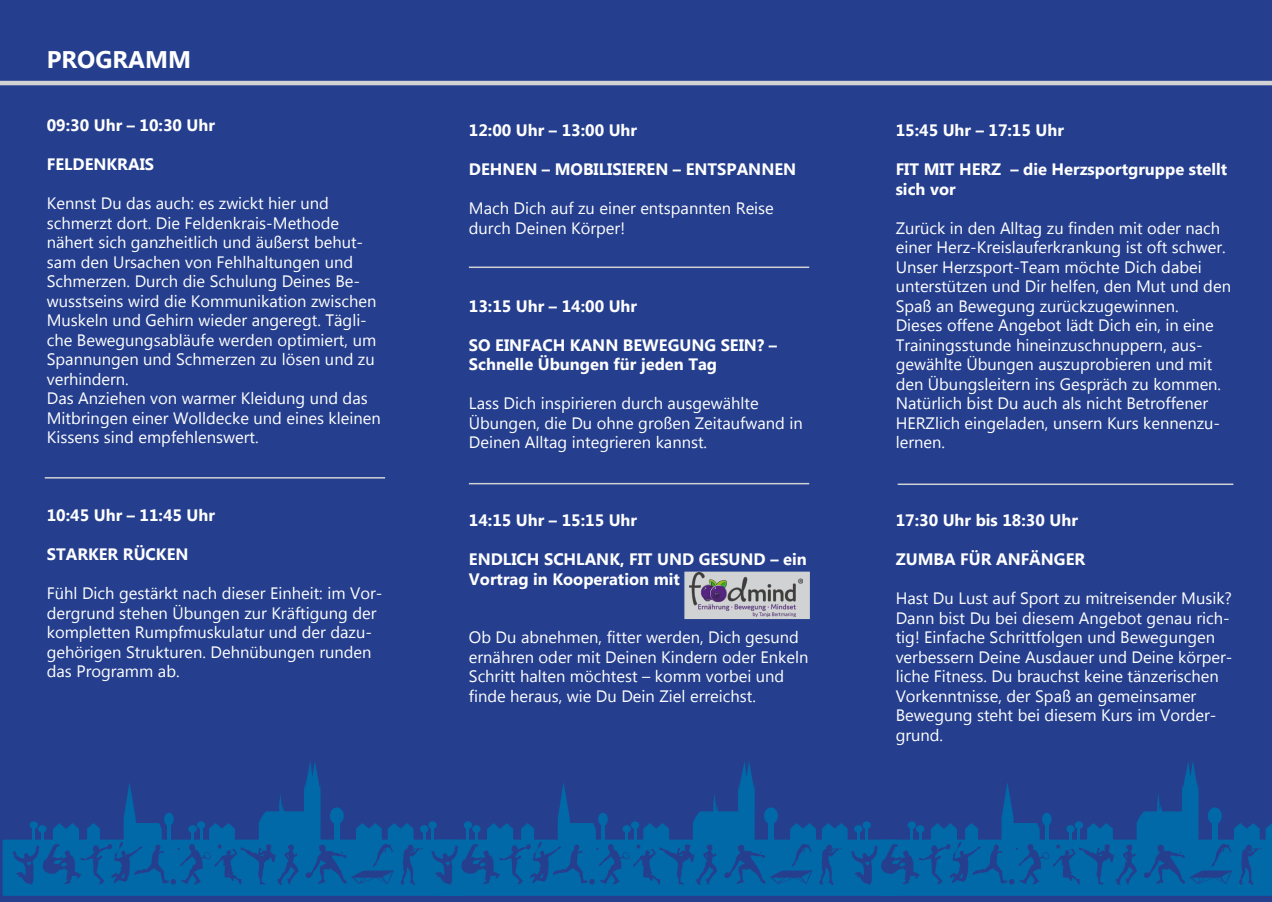
<style>
.page{position:relative;width:1272px;height:902px;background:#fff}
.page>*{position:absolute;margin:0;border:0;box-sizing:border-box;transform-origin:0 0}
.Copy_Subline{font:700 24px "Myanmar Text";color:#fff}
.Copy_Subline-2{font:16.5px/19.5px "Myanmar Text";color:#fff}
.Copy_Subline-3{font:700 16.5px/19.5px "Myanmar Text";color:#fff}
</style>
<div class="page">
<div style="left:0;top:0;width:1271px;height:901px;background:#253f8e"></div>
<hr style="left:0;top:81px;width:1271px;height:4px;background:#d1d2d4">
<div style="left:684px;top:571px;width:125px;height:48px;background:#d1d2d4;border:2px solid #d1d2d4"></div>
<svg style="left:3px;top:762px;width:1268px;height:134px"></svg>
<img style="left:689px;top:573px;width:113px;height:43px">
<hr style="left:45px;top:477px;width:340px;height:1px;background:#d1d2d4">
<hr style="left:469px;top:266px;width:340px;height:2px;background:#d1d2d4">
<hr style="left:469px;top:483px;width:340px;height:1px;background:#d1d2d4">
<hr style="left:897px;top:483px;width:336px;height:2px;background:#d1d2d4">
<p class="Copy_Subline" style="left:47px;top:45px;width:146px">PROGRAMM</p>
<p class="Copy_Subline-3" style="left:47px;top:116px;width:170px">09:30 Uhr – 10:30 Uhr</p>
<p class="Copy_Subline-3" style="left:47px;top:155px;width:109px">FELDENKRAIS</p>
<p class="Copy_Subline-2" style="left:47px;top:194px;width:331px">Kennst Du das auch: es zwickt hier und schmerzt dort. Die Feldenkrais-Methode nähert sich ganzheitlich und äußerst behut&shy;sam den Ursachen von Fehlhaltungen und Schmerzen. Durch die Schulung Deines Be&shy;wusstseins wird die Kommunikation zwischen Muskeln und Gehirn wieder angeregt. Tägli&shy;che Bewegungsabläufe werden optimiert, um Spannungen und Schmerzen zu lösen und zu verhindern.</p>
<p class="Copy_Subline-2" style="left:47px;top:389px;width:335px">Das Anziehen von warmer Kleidung und das<br>Mitbringen einer Wolldecke und eines kleinen<br>Kissens sind empfehlenswert.</p>
<p class="Copy_Subline-3" style="left:47px;top:506px;width:170px">10:45 Uhr – 11:45 Uhr</p>
<p class="Copy_Subline-3" style="left:47px;top:545px;width:143px">STARKER RÜCKEN</p>
<p class="Copy_Subline-2" style="left:47px;top:584px;width:337px">Fühl Dich gestärkt nach dieser Einheit: im Vor&shy;dergrund stehen Übungen zur Kräftigung der kompletten Rumpfmuskulatur und der dazu&shy;gehörigen Strukturen. Dehnübungen runden das Programm ab.</p>
<p class="Copy_Subline-3" style="left:469px;top:120px;width:170px">12:00 Uhr – 13:00 Uhr</p>
<p class="Copy_Subline-3" style="left:469px;top:159px;width:329px">DEHNEN – MOBILISIEREN – ENTSPANNEN</p>
<p class="Copy_Subline-2" style="left:469px;top:198px;width:306px">Mach Dich auf zu einer entspannten Reise durch Deinen Körper!</p>
<p class="Copy_Subline-3" style="left:469px;top:296px;width:170px">13:15 Uhr – 14:00 Uhr</p>
<p class="Copy_Subline-3" style="left:469px;top:335px;width:309px">SO EINFACH KANN BEWEGUNG SEIN? –<br>Schnelle Übungen für jeden Tag</p>
<p class="Copy_Subline-2" style="left:469px;top:393px;width:335px">Lass Dich inspirieren durch ausgewählte<br>Übungen, die Du ohne großen Zeitaufwand in<br>Deinen Alltag integrieren kannst.</p>
<p class="Copy_Subline-3" style="left:469px;top:510px;width:170px">14:15 Uhr – 15:15 Uhr</p>
<p class="Copy_Subline-3" style="left:469px;top:549px;width:339px">ENDLICH SCHLANK, FIT UND GESUND – ein<br>Vortrag in Kooperation mit</p>
<p class="Copy_Subline-2" style="left:469px;top:627px;width:341px">Ob Du abnehmen, fitter werden, Dich gesund ernähren oder mit Deinen Kindern oder Enkeln Schritt halten möchtest – komm vorbei und finde heraus, wie Du Dein Ziel erreichst.</p>
<p class="Copy_Subline-3" style="left:895px;top:120px;width:170px">15:45 Uhr – 17:15 Uhr</p>
<p class="Copy_Subline-3" style="left:895px;top:159px;width:333px">FIT MIT HERZ – die Herzsportgruppe stellt sich vor</p>
<p class="Copy_Subline-2" style="left:895px;top:218px;width:337px">Zurück in den Alltag zu finden mit oder nach einer Herz-Kreislauferkrankung ist oft schwer.<br>Unser Herzsport-Team möchte Dich dabei unterstützen und Dir helfen, den Mut und den Spaß an Bewegung zurückzugewinnen.</p>
<p class="Copy_Subline-2" style="left:895px;top:315px;width:327px">Dieses offene Angebot lädt Dich ein, in eine Trainingsstunde hineinzuschnuppern, aus&shy;gewählte Übungen auszuprobieren und mit den Übungsleitern ins Gespräch zu kommen.<br>Natürlich bist Du auch als nicht Betroffener HERZlich eingeladen, unsern Kurs kennenzu&shy;lernen.</p>
<p class="Copy_Subline-3" style="left:895px;top:510px;width:184px">17:30 Uhr bis 18:30 Uhr</p>
<p class="Copy_Subline-3" style="left:895px;top:549px;width:191px">ZUMBA FÜR ANFÄNGER</p>
<p class="Copy_Subline-2" style="left:895px;top:588px;width:338px">Hast Du Lust auf Sport zu mitreisender Musik?<br>Dann bist Du bei diesem Angebot genau rich&shy;tig! Einfache Schrittfolgen und Bewegungen verbessern Deine Ausdauer und Deine körper&shy;liche Fitness. Du brauchst keine tänzerischen Vorkenntnisse, der Spaß an gemeinsamer Bewegung steht bei diesem Kurs im Vorder&shy;grund.</p>
</div>
